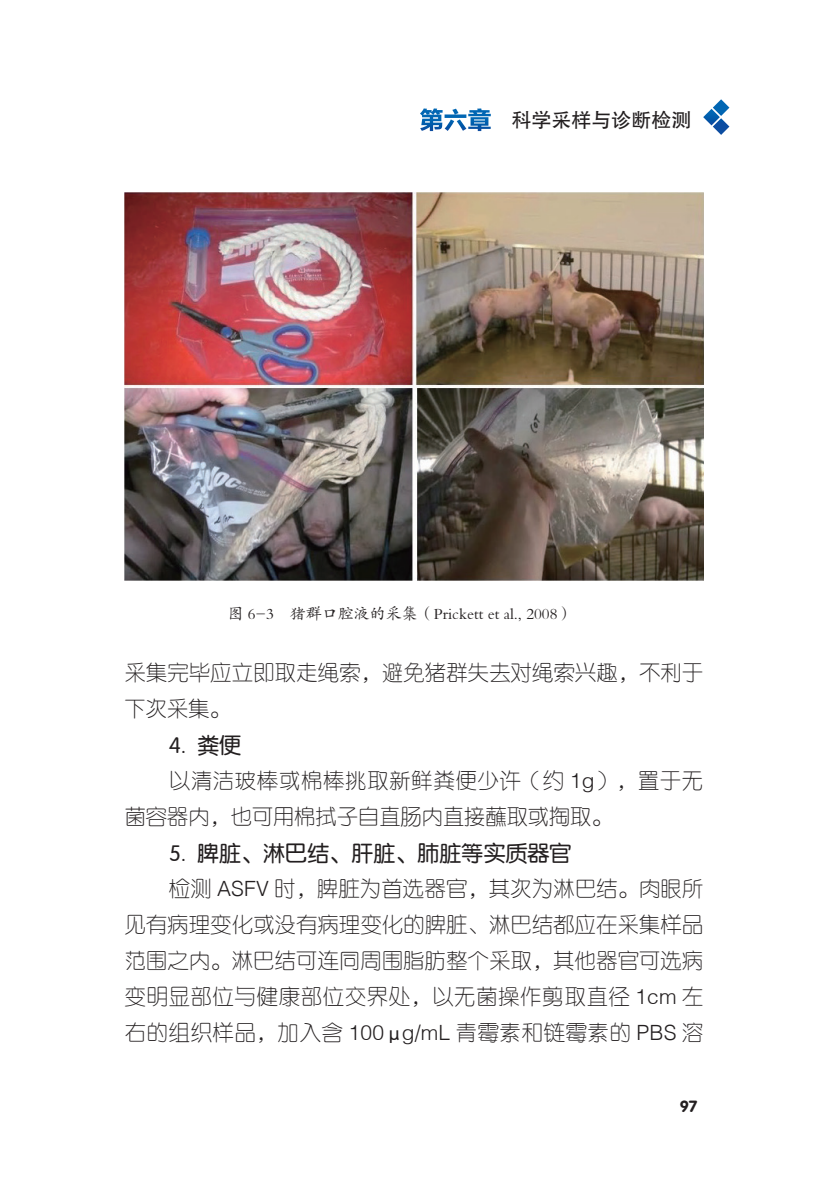
<style>
.page{position:relative;width:828px;height:1185px;background:#fff}
.page>*{position:absolute;margin:0;border:0;box-sizing:border-box;transform-origin:0 0}
.t1{font:22px "FZY3 K GBK1 0";color:#231f20}
.t2{font:21px/36px "FZY1 K GBK1 0";letter-spacing:.045em;color:#231f20;text-align:justify}
.t3{font:21px/36px "FZY1 K GBK1 0";letter-spacing:.01em;color:#231f20}
.t4{font:21px/36px "FZY1 K GBK1 0";letter-spacing:.02em;color:#231f20}
.t5{font:20px "FZHTK GBK1 0";color:#231f20}
.t6{font:16px "FZKTK GBK1 0";color:#231f20}
.t7{font:16px "FZY4 K GBK1 0";color:#231f20}
.s1{font-family:"FZLTDHK GBK1 0";font-size:24px;color:#fff}
.s2{font-family:"Helvetica";font-weight:300}
</style>
<div class="page">
<svg style="left:703px;top:99px;width:26px;height:36px"></svg>
<img style="left:125px;top:193px;width:578px;height:387px">
<p class="t5" style="left:419px;top:109px;width:273px"><span class="s1">第六章</span> 科学采样与诊断检测</p>
<p class="t6" style="left:228px;top:605px;width:347px">图 6-3 猪群口腔液的采集（Prickett et al., 2008）</p>
<p class="t4" style="left:125px;top:655px;width:580px">采集完毕应立即取走绳索，避免猪群失去对绳索兴趣，不利于下次采集。</p>
<p class="t1" style="left:169px;top:733px;width:74px">4. 粪便</p>
<p class="t3" style="left:125px;top:763px;width:580px;text-indent:44px">以清洁玻棒或棉棒挑取新鲜粪便少许（约 <span class="s2">1g</span>），置于无菌容器内，也可用棉拭子自直肠内直接蘸取或掏取。</p>
<p class="t1" style="left:169px;top:841px;width:404px">5. 脾脏、淋巴结、肝脏、肺脏等实质器官</p>
<p class="t2" style="left:125px;top:871px;width:580px;text-indent:44px">检测 <span class="s2">ASFV</span> 时，脾脏为首选器官，其次为淋巴结。肉眼所见有病理变化或没有病理变化的脾脏、淋巴结都应在采集样品范围之内。淋巴结可连同周围脂肪整个采取，其他器官可选病变明显部位与健康部位交界处，以无菌操作剪取直径 <span class="s2">1cm</span> 左右的组织样品，加入含 <span class="s2">100</span>μ<span class="s2">g/mL</span> 青霉素和链霉素的 <span class="s2">PBS</span> 溶</p>
<p class="t7" style="left:680px;top:1097px;width:19px">97</p>
</div>
